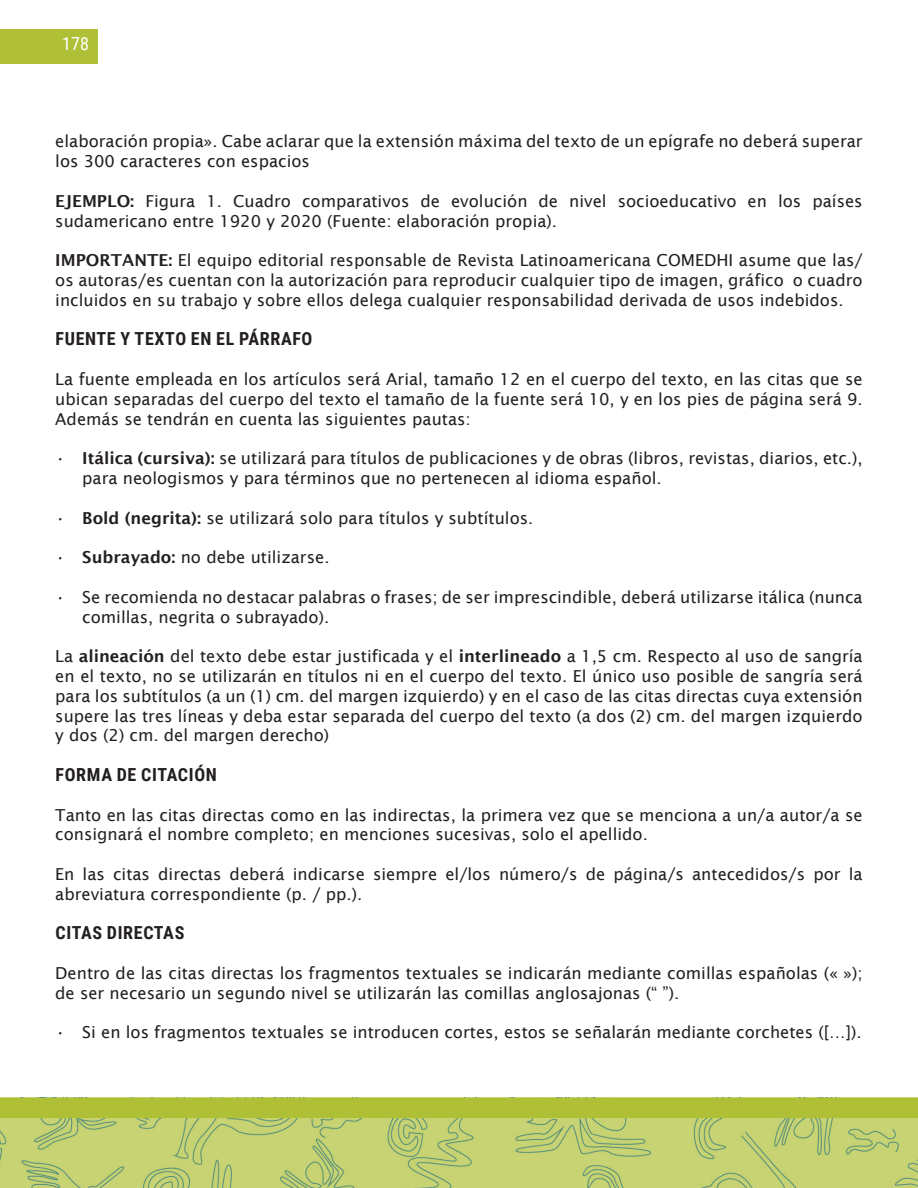
<style>
.page{position:relative;width:918px;height:1188px;background:#fff}
.page>*{position:absolute;margin:0;border:0;box-sizing:border-box;transform-origin:0 0}
.Subtítulos{font:700 18px "Roboto Condensed";letter-spacing:.035em;color:#231f20}
.t1{font:18px "Roboto Condensed";color:#fff}
.Textos_11_pt__justif{font:16.5px/19.8px "Lucida Sans";color:#231f20}
.s1{font-weight:600}
</style>
<div class="page">
<img style="left:0;top:1118px;width:918px;height:70px">
<div style="left:0;top:1098px;width:918px;height:20px;background:#afc036"></div>
<div style="left:0;top:30px;width:98px;height:34px;background:#afc036"></div>
<p class="t1" style="left:62px;top:31px;width:28px">178</p>
<p class="Textos_11_pt__justif" style="left:55px;top:132px;width:809px">elaboración propia». Cabe aclarar que la extensión máxima del texto de un epígrafe no deberá superar los 300 caracteres con espacios</p>
<p class="Textos_11_pt__justif" style="left:55px;top:191px;width:809px"><span class="s1">EJEMPLO:</span> Figura 1. Cuadro comparativos de evolución de nivel socioeducativo en los países sudamericano entre 1920 y 2020 (Fuente: elaboración propia).</p>
<p class="Textos_11_pt__justif" style="left:55px;top:250px;width:809px;text-align:justify"><span class="s1">IMPORTANTE:</span> El equipo editorial responsable de Revista Latinoamericana COMEDHI asume que las/ os autoras/es cuentan con la autorización para reproducir cualquier tipo de imagen, gráfico o cuadro incluidos en su trabajo y sobre ellos delega cualquier responsabilidad derivada de usos indebidos.</p>
<p class="Subtítulos" style="left:56px;top:326px;width:258px">FUENTE Y TEXTO EN EL PÁRRAFO</p>
<p class="Textos_11_pt__justif" style="left:55px;top:369px;width:809px;text-align:justify">La fuente empleada en los artículos será Arial, tamaño 12 en el cuerpo del texto, en las citas que se ubican separadas del cuerpo del texto el tamaño de la fuente será 10, y en los pies de página será 9.<br>Además se tendrán en cuenta las siguientes pautas:</p>
<p class="Textos_11_pt__justif" style="left:82px;top:448px;width:782px;text-indent:-27px">• <span class="s1">Itálica (cursiva):</span> se utilizará para títulos de publicaciones y de obras (libros, revistas, diarios, etc.), para neologismos y para términos que no pertenecen al idioma español.</p>
<p class="Textos_11_pt__justif" style="left:55px;top:508px;width:480px">• <span class="s1">Bold (negrita):</span> se utilizará solo para títulos y subtítulos.</p>
<p class="Textos_11_pt__justif" style="left:55px;top:547px;width:276px">• <span class="s1">Subrayado:</span> no debe utilizarse.</p>
<p class="Textos_11_pt__justif" style="left:82px;top:587px;width:782px;text-indent:-27px">• Se recomienda no destacar palabras o frases; de ser imprescindible, deberá utilizarse itálica (nunca comillas, negrita o subrayado).</p>
<p class="Textos_11_pt__justif" style="left:55px;top:646px;width:809px;text-align:justify">La <span class="s1">alineación</span> del texto debe estar justificada y el <span class="s1">interlineado</span> a 1,5 cm. Respecto al uso de sangría en el texto, no se utilizarán en títulos ni en el cuerpo del texto. El único uso posible de sangría será para los subtítulos (a un (1) cm. del margen izquierdo) y en el caso de las citas directas cuya extensión supere las tres líneas y deba estar separada del cuerpo del texto (a dos (2) cm. del margen izquierdo y dos (2) cm. del margen derecho)</p>
<p class="Subtítulos" style="left:56px;top:762px;width:163px">FORMA DE CITACIÓN</p>
<p class="Textos_11_pt__justif" style="left:55px;top:805px;width:809px">Tanto en las citas directas como en las indirectas, la primera vez que se menciona a un/a autor/a se consignará el nombre completo; en menciones sucesivas, solo el apellido.</p>
<p class="Textos_11_pt__justif" style="left:55px;top:864px;width:809px">En las citas directas deberá indicarse siempre el/los número/s de página/s antecedidos/s por la abreviatura correspondiente (p. / pp.).</p>
<p class="Subtítulos" style="left:56px;top:920px;width:130px">CITAS DIRECTAS</p>
<p class="Textos_11_pt__justif" style="left:55px;top:963px;width:809px">Dentro de las citas directas los fragmentos textuales se indicarán mediante comillas españolas (« »); de ser necesario un segundo nivel se utilizarán las comillas anglosajonas (“ ”).</p>
<p class="Textos_11_pt__justif" style="left:55px;top:1023px;width:808px">• Si en los fragmentos textuales se introducen cortes, estos se señalarán mediante corchetes ([…]).</p>
</div>
